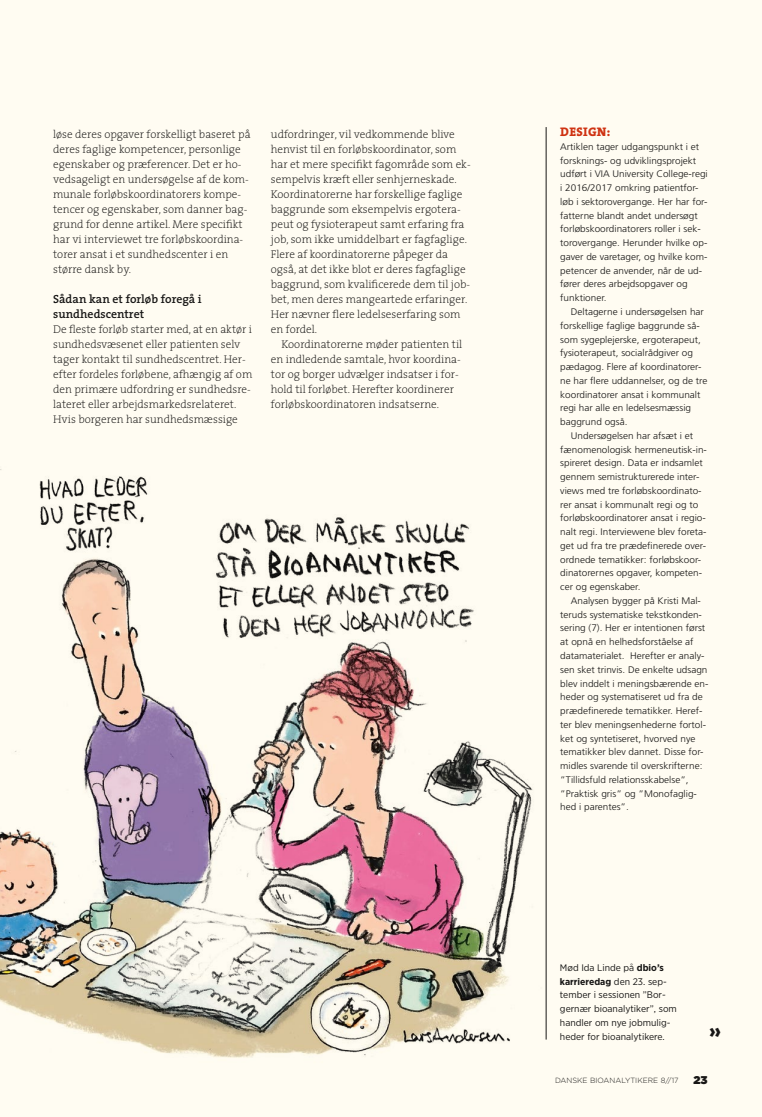
<style>
.page{position:relative;width:762px;height:1117px;background:#fff}
.page>*{position:absolute;margin:0;border:0;box-sizing:border-box;transform-origin:0 0}
.t1{font:800 22.5px "The Serif";color:#181716}
.t2{font:800 12.5px "The Serif";letter-spacing:.025em;color:#cf3313}
.t3{font:600 11.88px/15px "The Serif";color:#181716}
.t4{font:200 11.25px/15px "The Serif";color:#181716}
.t5{font:900 11.25px "Gotham";color:#181716}
.t6{font:300 9.5px/13.8px "Frutiger";color:#181716;scale:1.05 1}
.t7{font:9.5px/13.8px "Gotham Narrow";color:#181716;scale:1.05 1}
.t8{font:300 7.5px "Gotham";color:#181716}
.s1{font-weight:700}
</style>
<div class="page">
<div style="left:0;top:0;width:762px;height:1116px;background:#fffcf2"></div>
<img style="left:0;top:469px;width:533px;height:589px">
<hr style="left:546px;top:127px;width:1px;height:912px;background:#181716">
<p class="t4" style="left:53px;top:126px;width:199px">løse deres opgaver forskelligt baseret på deres faglige kompetencer, personlige egenskaber og præferencer. Det er ho&shy;vedsageligt en undersøgelse af de kom&shy;munale forløbskoordinatorers kompe&shy;tencer og egenskaber, som danner bag&shy;grund for denne artikel. Mere specifikt har vi interviewet tre forløbskoordina&shy;torer ansat i et sundhedscenter i en større dansk by.</p>
<p class="t3" style="left:53px;top:291px;width:150px">Sådan kan et forløb foregå i sundhedscentret</p>
<p class="t4" style="left:53px;top:321px;width:201px">De fleste forløb starter med, at en aktør i sundhedsvæsenet eller patienten selv tager kontakt til sundhedscentret. Her&shy;efter fordeles forløbene, afhængig af om den primære udfordring er sundhedsre&shy;lateret eller arbejdsmarkedsrelateret.<br>Hvis borgeren har sundhedsmæssige</p>
<p class="t4" style="left:271px;top:126px;width:201px">udfordringer, vil vedkommende blive henvist til en forløbskoordinator, som har et mere specifikt fagområde som ek&shy;sempelvis kræft eller senhjerneskade.<br>Koordinatorerne har forskellige faglige baggrunde som eksempelvis ergotera&shy;peut og fysioterapeut samt erfaring fra job, som ikke umiddelbart er fagfaglige.<br>Flere af koordinatorerne påpeger da også, at det ikke blot er deres fagfaglige baggrund, som kvalificerede dem til job&shy;bet, men deres mangeartede erfaringer.<br>Her nævner flere ledelseserfaring som en fordel.</p>
<p class="t4" style="left:271px;top:336px;width:193px;text-indent:11px">Koordinatorerne møder patienten til en indledende samtale, hvor koordina&shy;tor og borger udvælger indsatser i for&shy;hold til forløbet. Herefter koordinerer forløbskoordinatoren indsatserne.</p>
<h2 class="t2" style="left:560px;top:121px;width:52px">DESIGN:</h2>
<p class="t6" style="left:560px;top:140px;width:142px">Artiklen tager udgangspunkt i et forsknings- og udviklingsprojekt udført i VIA University College-regi i 2016/2017 omkring patientfor&shy;løb i sektorovergange. Her har for&shy;fatterne blandt andet undersøgt forløbskoordinatorers roller i sek&shy;torovergange. Herunder hvilke op&shy;gaver de varetager, og hvilke kom&shy;petencer de anvender, når de ud&shy;fører deres arbejdsopgaver og funktioner.</p>
<p class="t6" style="left:560px;top:305px;width:142px;text-indent:11px">Deltagerne i undersøgelsen har forskellige faglige baggrunde så&shy;som sygeplejerske, ergoterapeut, fysioterapeut, socialrådgiver og pædagog. Flere af koordinatorer&shy;ne har flere uddannelser, og de tre koordinatorer ansat i kommunalt regi har alle en ledelsesmæssig baggrund også.</p>
<p class="t6" style="left:560px;top:428px;width:141px;text-indent:11px">Undersøgelsen har afsæt i et fænomenologisk hermeneutisk-in&shy;spireret design. Data er indsamlet gennem semistrukturerede inter&shy;views med tre forløbskoordinato&shy;rer ansat i kommunalt regi og to forløbskoordinatorer ansat i regio&shy;nalt regi. Interviewene blev foreta&shy;get ud fra tre prædefinerede over&shy;ordnede tematikker: forløbskoor&shy;dinatorernes opgaver, kompeten&shy;cer og egenskaber.</p>
<p class="t6" style="left:560px;top:593px;width:143px;text-indent:11px">Analysen bygger på Kristi Mal&shy;teruds systematiske tekstkonden&shy;sering (7). Her er intentionen først at opnå en helhedsforståelse af datamaterialet. Herefter er analy&shy;sen sket trinvis. De enkelte udsagn blev inddelt i meningsbærende en&shy;heder og systematiseret ud fra de prædefinerede tematikker. H eref&shy;ter blev meningsenhederne fortol&shy;ket og syntetiseret, hvorved nye tematikker blev dannet. Disse for&shy;midles svarende til overskrifterne: ”Tillidsfuld relationsskabelse”, ”Praktisk gris” og ”Monofaglig&shy;hed i parentes”.</p>
<p class="t7" style="left:560px;top:960px;width:113px">Mød Ida Linde på <span class="s1">dbio’s karrieredag</span> den 23. sep&shy;tember i sessionen ”Bor&shy;gernær bioanalytiker”, som handler om nye jobmulig&shy;heder for bioanalytikere.</p>
<h1 class="t1" style="left:709px;top:1011px;width:14px">»</h1>
<p class="t8" style="left:555px;top:1075px;width:125px">DANSKE BIOANALYTIKERE 8//17</p>
<p class="t5" style="left:693px;top:1071px;width:16px">23</p>
</div>
